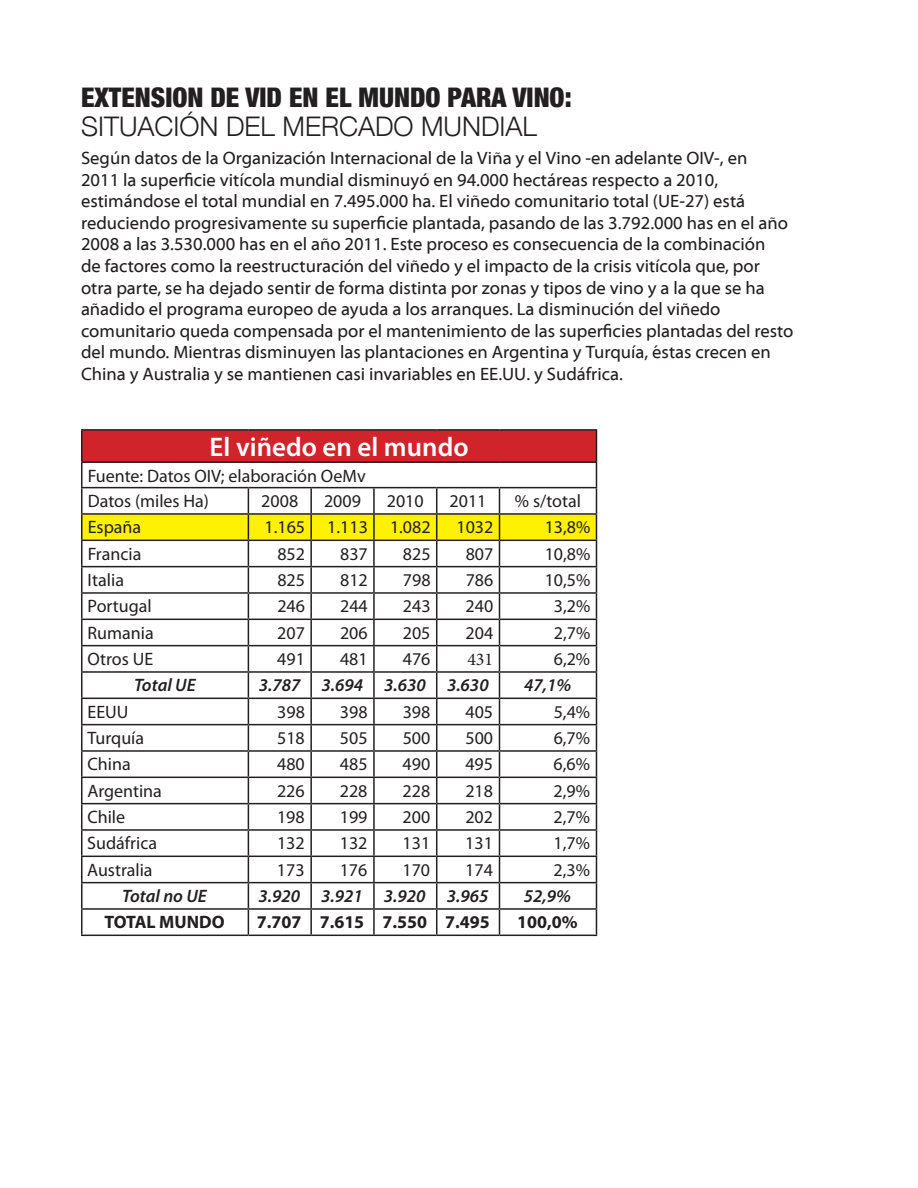
<style>
.page{position:relative;width:918px;height:1188px;background:#fff}
.page>*{position:absolute;margin:0;border:0;box-sizing:border-box;transform-origin:0 0}
.t1{font:900 condensed 27px "Helvetica Neue";color:#231f20}
.t2{font:300 27px "Helvetica Neue";color:#231f20}
.t3{font:600 27px "Myriad Pro";color:#fff}
.t4{font:18px/21.6px "Myriad Web Pro";color:#231f20}
.t5{font:18px/25.5px "Myriad Pro";color:#231f20}
.t6{font:italic 600 18px "Myriad Pro";color:#231f20}
.t7{font:700 18px "Myriad Pro";color:#231f20}
.t8{font:18px "Minion Pro";color:#231f20}
</style>
<div class="page">
<div style="left:82px;top:430px;width:514px;height:32px;background:#d1232a"></div>
<hr style="left:81px;top:429px;width:167px;height:2px;background:#231f20">
<hr style="left:81px;top:431px;width:1px;height:30px;background:#231f20">
<hr style="left:248px;top:429px;width:63px;height:2px;background:#231f20">
<hr style="left:311px;top:429px;width:63px;height:2px;background:#231f20">
<hr style="left:374px;top:429px;width:63px;height:2px;background:#231f20">
<hr style="left:437px;top:429px;width:62px;height:2px;background:#231f20">
<hr style="left:500px;top:429px;width:97px;height:2px;background:#231f20">
<hr style="left:596px;top:431px;width:1px;height:30px;background:#231f20">
<hr style="left:81px;top:461px;width:167px;height:2px;background:#231f20">
<hr style="left:248px;top:461px;width:63px;height:2px;background:#231f20">
<hr style="left:311px;top:461px;width:63px;height:2px;background:#231f20">
<hr style="left:374px;top:461px;width:63px;height:2px;background:#231f20">
<hr style="left:437px;top:461px;width:62px;height:2px;background:#231f20">
<hr style="left:500px;top:461px;width:97px;height:2px;background:#231f20">
<svg style="left:81px;top:463px;width:516px;height:472px"></svg>
<hr style="left:81px;top:935px;width:167px;height:1px;background:#231f20">
<hr style="left:248px;top:935px;width:63px;height:1px;background:#231f20">
<hr style="left:311px;top:935px;width:63px;height:1px;background:#231f20">
<hr style="left:374px;top:935px;width:63px;height:1px;background:#231f20">
<hr style="left:437px;top:935px;width:62px;height:1px;background:#231f20">
<hr style="left:500px;top:935px;width:97px;height:1px;background:#231f20">
<h1 class="t1" style="left:81px;top:81px;width:492px">EXTENSION DE VID EN EL MUNDO PARA VINO:</h1>
<h1 class="t2" style="left:81px;top:109px;width:458px">SITUACIÓN DEL MERCADO MUNDIAL</h1>
<p class="t4" style="left:81px;top:148px;width:714px">Según datos de la Organización Internacional de la Viña y el Vino -en adelante OIV-, en<br>2011 la superficie vitícola mundial disminuyó en 94.000 hectáreas respecto a 2010, estimándose el total mundial en 7.495.000 ha. El viñedo comunitario total (UE-27) está reduciendo progresivamente su superficie plantada, pasando de las 3.792.000 has en el año 2008 a las 3.530.000 has en el año 2011. Este proceso es consecuencia de la combinación<br>de factores como la reestructuración del viñedo y el impacto de la crisis vitícola que, por otra parte, se ha dejado sentir de forma distinta por zonas y tipos de vino y a la que se ha añadido el programa europeo de ayuda a los arranques. La disminución del viñedo comunitario queda compensada por el mantenimiento de las superficies plantadas del resto del mundo. Mientras disminuyen las plantaciones en Argentina y Turquía, éstas crecen en China y Australia y se mantienen casi invariables en EE.UU. y Sudáfrica.</p>
<h1 class="t3" style="left:210px;top:430px;width:260px">El viñedo en el mundo</h1>
<p class="t5" style="left:88px;top:463px;width:279px">Fuente: Datos OIV; elaboración OeMv<br>Datos (miles Ha)</p>
<p class="t5" style="left:261px;top:488px;width:38px">2008</p>
<p class="t5" style="left:324px;top:488px;width:38px">2009</p>
<p class="t5" style="left:387px;top:488px;width:38px">2010</p>
<p class="t5" style="left:450px;top:488px;width:38px">2011</p>
<p class="t5" style="left:515px;top:488px;width:67px">% s/total</p>
<p class="t5" style="left:88px;top:514px;width:55px">España</p>
<p class="t5" style="left:264px;top:514px;width:168px">1.165 1.113 1.082</p>
<p class="t5" style="left:457px;top:514px;width:38px">1032</p>
<p class="t5" style="left:545px;top:514px;width:47px">13,8%</p>
<p class="t5" style="left:88px;top:541px;width:55px">Francia</p>
<p class="t5" style="left:277px;top:541px;width:29px">852</p>
<p class="t5" style="left:340px;top:541px;width:29px">837</p>
<p class="t5" style="left:403px;top:541px;width:29px">825</p>
<p class="t5" style="left:466px;top:541px;width:29px">807</p>
<p class="t5" style="left:545px;top:541px;width:47px">10,8%</p>
<p class="t5" style="left:88px;top:567px;width:38px">Italia</p>
<p class="t5" style="left:277px;top:567px;width:29px">825</p>
<p class="t5" style="left:340px;top:567px;width:29px">812</p>
<p class="t5" style="left:403px;top:567px;width:29px">798</p>
<p class="t5" style="left:466px;top:567px;width:29px">786</p>
<p class="t5" style="left:545px;top:567px;width:47px">10,5%</p>
<p class="t5" style="left:88px;top:593px;width:66px">Portugal</p>
<p class="t5" style="left:277px;top:593px;width:29px">246</p>
<p class="t5" style="left:340px;top:593px;width:29px">244</p>
<p class="t5" style="left:403px;top:593px;width:29px">243</p>
<p class="t5" style="left:466px;top:593px;width:29px">240</p>
<p class="t5" style="left:554px;top:593px;width:38px">3,2%</p>
<p class="t5" style="left:88px;top:620px;width:68px">Rumania</p>
<p class="t5" style="left:277px;top:620px;width:29px">207</p>
<p class="t5" style="left:340px;top:620px;width:29px">206</p>
<p class="t5" style="left:403px;top:620px;width:29px">205</p>
<p class="t5" style="left:466px;top:620px;width:29px">204</p>
<p class="t5" style="left:554px;top:620px;width:38px">2,7%</p>
<p class="t5" style="left:88px;top:646px;width:67px">Otros UE</p>
<p class="t5" style="left:277px;top:646px;width:29px">491</p>
<p class="t5" style="left:340px;top:646px;width:29px">481</p>
<p class="t5" style="left:403px;top:646px;width:29px">476</p>
<p class="t8" style="left:467px;top:647px;width:27px">431</p>
<p class="t5" style="left:554px;top:646px;width:38px">6,2%</p>
<p class="t6" style="left:134px;top:674px;width:63px">Total UE</p>
<p class="t6" style="left:259px;top:674px;width:231px">3.787 3.694 3.630 3.630</p>
<p class="t6" style="left:524px;top:674px;width:49px">47,1%</p>
<p class="t5" style="left:87px;top:699px;width:43px">EEUU</p>
<p class="t5" style="left:277px;top:699px;width:29px">398</p>
<p class="t5" style="left:340px;top:699px;width:29px">398</p>
<p class="t5" style="left:403px;top:699px;width:29px">398</p>
<p class="t5" style="left:465px;top:699px;width:29px">405</p>
<p class="t5" style="left:554px;top:699px;width:38px">5,4%</p>
<p class="t5" style="left:87px;top:725px;width:58px">Turquía</p>
<p class="t5" style="left:277px;top:725px;width:29px">518</p>
<p class="t5" style="left:340px;top:725px;width:29px">505</p>
<p class="t5" style="left:403px;top:725px;width:29px">500</p>
<p class="t5" style="left:465px;top:725px;width:29px">500</p>
<p class="t5" style="left:554px;top:725px;width:38px">6,7%</p>
<p class="t5" style="left:87px;top:751px;width:45px">China</p>
<p class="t5" style="left:277px;top:751px;width:29px">480</p>
<p class="t5" style="left:340px;top:751px;width:29px">485</p>
<p class="t5" style="left:403px;top:751px;width:29px">490</p>
<p class="t5" style="left:465px;top:751px;width:29px">495</p>
<p class="t5" style="left:554px;top:751px;width:38px">6,6%</p>
<p class="t5" style="left:87px;top:778px;width:76px">Argentina</p>
<p class="t5" style="left:277px;top:778px;width:29px">226</p>
<p class="t5" style="left:340px;top:778px;width:29px">228</p>
<p class="t5" style="left:403px;top:778px;width:29px">228</p>
<p class="t5" style="left:465px;top:778px;width:29px">218</p>
<p class="t5" style="left:554px;top:778px;width:38px">2,9%</p>
<p class="t5" style="left:87px;top:804px;width:39px">Chile</p>
<p class="t5" style="left:277px;top:804px;width:29px">198</p>
<p class="t5" style="left:340px;top:804px;width:29px">199</p>
<p class="t5" style="left:403px;top:804px;width:29px">200</p>
<p class="t5" style="left:465px;top:804px;width:29px">202</p>
<p class="t5" style="left:554px;top:804px;width:38px">2,7%</p>
<p class="t5" style="left:87px;top:830px;width:71px">Sudáfrica</p>
<p class="t5" style="left:277px;top:830px;width:29px">132</p>
<p class="t5" style="left:340px;top:830px;width:29px">132</p>
<p class="t5" style="left:403px;top:830px;width:29px">131</p>
<p class="t5" style="left:465px;top:830px;width:29px">131</p>
<p class="t5" style="left:554px;top:830px;width:38px">1,7%</p>
<p class="t5" style="left:87px;top:857px;width:67px">Australia</p>
<p class="t5" style="left:277px;top:857px;width:29px">173</p>
<p class="t5" style="left:340px;top:857px;width:29px">176</p>
<p class="t5" style="left:403px;top:857px;width:29px">170</p>
<p class="t5" style="left:465px;top:857px;width:29px">174</p>
<p class="t5" style="left:554px;top:857px;width:38px">2,3%</p>
<p class="t6" style="left:122px;top:885px;width:86px">Total no UE</p>
<p class="t6" style="left:258px;top:885px;width:231px">3.920 3.921 3.920 3.965</p>
<p class="t6" style="left:524px;top:885px;width:49px">52,9%</p>
<p class="t7" style="left:104px;top:911px;width:122px">TOTAL MUNDO</p>
<p class="t7" style="left:257px;top:911px;width:234px">7.707 7.615 7.550 7.495</p>
<p class="t7" style="left:517px;top:911px;width:62px">100,0%</p>
</div>
